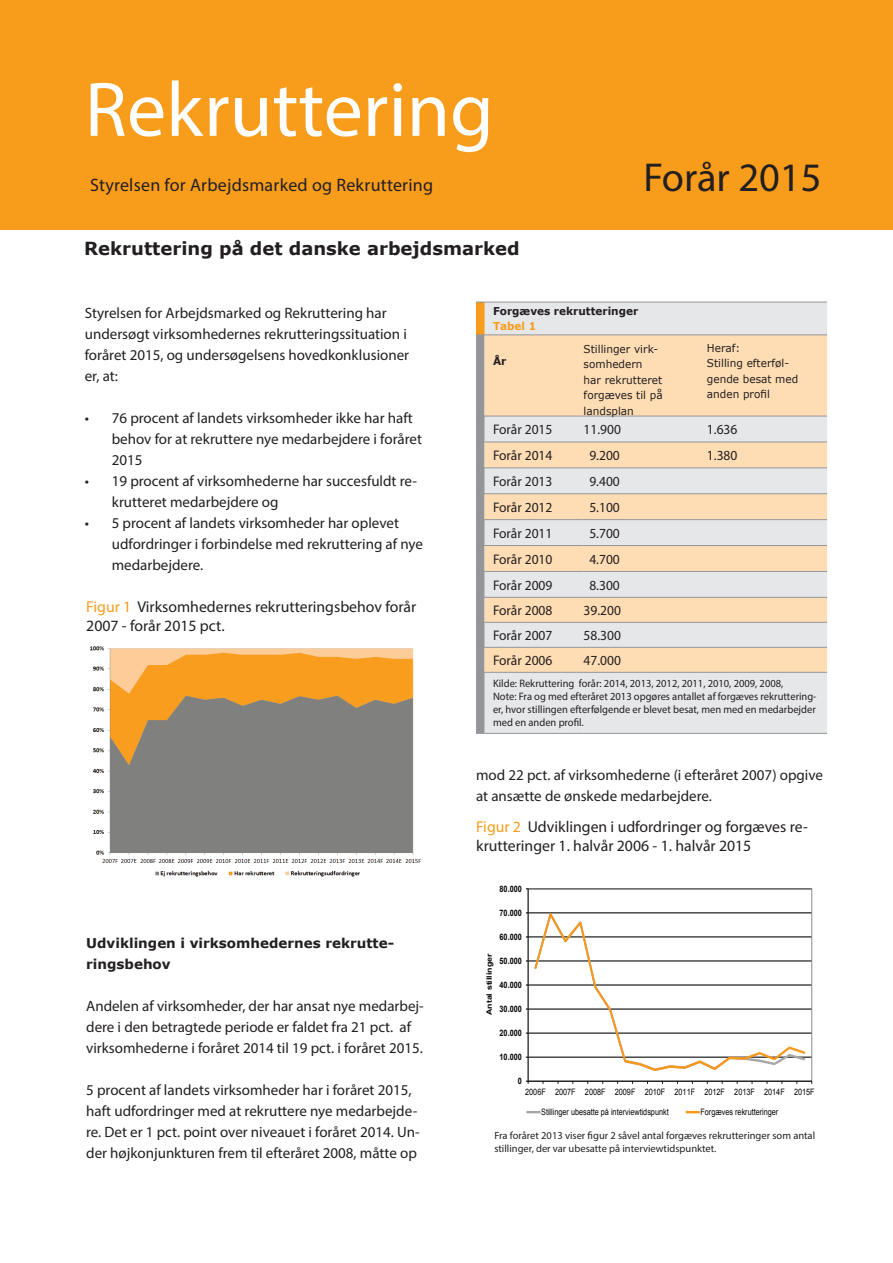
<style>
.page{position:relative;width:893px;height:1263px;background:#fff}
.page>*{position:absolute;margin:0;border:0;box-sizing:border-box;transform-origin:0 0}
.t1{font:78px "Myriad Pro";color:#fff}
.t2{font:40.5px "Myriad Pro";color:#231f20}
.t3{font:18px "Myriad Pro";letter-spacing:.01em;color:#231f20}
.t4{font:700 18px "Verdana";color:#231f20}
.t5{font:15.75px/18.9px "Myriad Pro";color:#231f20}
.t6{font:15px/21px "Myriad Pro";color:#231f20}
.t7{font:13.95px "Myriad Pro";color:#231f20}
.t8{font:700 13.5px/21px "Verdana";color:#231f20}
.t9{font:10.8px/13px "Myriad Pro";color:#231f20}
.t10{font:10.8px/15.5px "Verdana";color:#231f20}
.t11{font:700 10.8px "Verdana";color:#231f20}
.t12{font:700 10.8px "Verdana";color:#f89c1c}
.t13{font:10.5px/12.6px "Myriad Pro";color:#231f20}
.t14{font:8.85px "Arial";color:#040503;scale:.82 1}
.t15{font:700 8.85px "Arial";color:#040503;scale:.82 1}
.t16{font:700 7.35px "Arial";color:#040503;scale:1.21 1}
.s1{color:#f89c1c}
</style>
<div class="page">
<div style="left:0;top:0;width:893px;height:230px;background:#f89c1c"></div>
<div style="left:476px;top:302px;width:9px;height:33px;background:#f89c1c"></div>
<div style="left:485px;top:303px;width:342px;height:430px;background:#e6e7e9"></div>
<svg style="left:485px;top:336px;width:342px;height:336px;background:#f4e0c7"></svg>
<hr style="left:485px;top:302px;width:99px;height:1px;background:#939598">
<hr style="left:584px;top:302px;width:123px;height:1px;background:#939598">
<hr style="left:707px;top:302px;width:120px;height:1px;background:#939598">
<hr style="left:485px;top:416px;width:99px;height:1px;background:#939598">
<hr style="left:584px;top:416px;width:123px;height:1px;background:#939598">
<hr style="left:707px;top:416px;width:120px;height:1px;background:#939598">
<hr style="left:485px;top:442px;width:99px;height:1px;background:#939598">
<hr style="left:584px;top:442px;width:123px;height:1px;background:#939598">
<hr style="left:707px;top:442px;width:120px;height:1px;background:#939598">
<hr style="left:485px;top:468px;width:99px;height:1px;background:#939598">
<hr style="left:584px;top:468px;width:123px;height:1px;background:#939598">
<hr style="left:707px;top:468px;width:120px;height:1px;background:#939598">
<hr style="left:485px;top:493px;width:99px;height:1px;background:#939598">
<hr style="left:584px;top:493px;width:123px;height:1px;background:#939598">
<hr style="left:707px;top:493px;width:120px;height:1px;background:#939598">
<hr style="left:485px;top:519px;width:99px;height:1px;background:#939598">
<hr style="left:584px;top:519px;width:123px;height:1px;background:#939598">
<hr style="left:707px;top:519px;width:120px;height:1px;background:#939598">
<hr style="left:485px;top:545px;width:99px;height:1px;background:#939598">
<hr style="left:584px;top:545px;width:123px;height:1px;background:#939598">
<hr style="left:707px;top:545px;width:120px;height:1px;background:#939598">
<hr style="left:485px;top:571px;width:99px;height:1px;background:#939598">
<hr style="left:485px;top:597px;width:99px;height:1px;background:#939598">
<hr style="left:485px;top:622px;width:99px;height:1px;background:#939598">
<hr style="left:485px;top:647px;width:99px;height:1px;background:#939598">
<hr style="left:485px;top:672px;width:99px;height:1px;background:#939598">
<svg style="left:476px;top:335px;width:9px;height:399px;background:#999a9c"></svg>
<hr style="left:485px;top:733px;width:99px;height:1px;background:#939598">
<hr style="left:584px;top:733px;width:123px;height:1px;background:#939598">
<hr style="left:707px;top:733px;width:120px;height:1px;background:#939598">
<hr style="left:584px;top:571px;width:123px;height:1px;background:#939598">
<hr style="left:707px;top:571px;width:120px;height:1px;background:#939598">
<hr style="left:584px;top:597px;width:123px;height:1px;background:#939598">
<hr style="left:707px;top:597px;width:120px;height:1px;background:#939598">
<hr style="left:584px;top:622px;width:123px;height:1px;background:#939598">
<hr style="left:707px;top:622px;width:120px;height:1px;background:#939598">
<hr style="left:584px;top:647px;width:123px;height:1px;background:#939598">
<hr style="left:707px;top:647px;width:120px;height:1px;background:#939598">
<hr style="left:584px;top:672px;width:123px;height:1px;background:#939598">
<hr style="left:707px;top:672px;width:120px;height:1px;background:#939598">
<hr style="left:485px;top:335px;width:99px;height:1px;background:#939598">
<hr style="left:584px;top:335px;width:123px;height:1px;background:#939598">
<hr style="left:707px;top:335px;width:120px;height:1px;background:#939598">
<img style="left:90px;top:646px;width:331px;height:231px">
<hr style="left:528px;top:1057px;width:284px;height:1px;background:#040503">
<hr style="left:528px;top:1033px;width:284px;height:1px;background:#040503">
<hr style="left:528px;top:1009px;width:284px;height:1px;background:#040503">
<hr style="left:528px;top:985px;width:284px;height:1px;background:#040503">
<hr style="left:528px;top:961px;width:284px;height:1px;background:#040503">
<hr style="left:528px;top:937px;width:284px;height:1px;background:#040503">
<hr style="left:528px;top:912px;width:284px;height:1px;background:#040503">
<div style="left:528px;top:888px;width:284px;height:193px;border:1px solid #808180"></div>
<hr style="left:528px;top:889px;width:1px;height:192px;background:#040503">
<hr style="left:528px;top:1081px;width:284px;height:1px;background:#040503">
<svg style="left:526px;top:909px;width:281px;height:163px"></svg>
<svg style="left:527px;top:1111px;width:13px;height:2px"></svg>
<svg style="left:686px;top:1111px;width:13px;height:2px"></svg>
<h1 class="t1" style="left:85px;top:62px;width:410px">Rekruttering</h1>
<p class="t3" style="left:90px;top:174px;width:345px">Styrelsen for Arbejdsmarked og Rekruttering</p>
<p class="t4" style="left:84px;top:235px;width:437px">Rekruttering på det danske arbejdsmarked</p>
<h2 class="t2" style="left:643px;top:153px;width:180px">Forår 2015</h2>
<p class="t6" style="left:85px;top:302px;width:326px">Styrelsen for Arbejdsmarked og Rekruttering har undersøgt virksomhedernes rekrutteringssituation i foråret 2015, og undersøgelsens hovedkonklusioner er, at:</p>
<p class="t6" style="left:112px;top:407px;width:312px;text-indent:-27px">• 76 procent af landets virksomheder ikke har haft behov for at rekruttere nye medarbejdere i foråret<br>2015</p>
<p class="t6" style="left:112px;top:470px;width:307px;text-indent:-27px">• 19 procent af virksomhederne har succesfuldt re&shy;krutteret medarbejdere og</p>
<p class="t6" style="left:112px;top:512px;width:313px;text-indent:-27px">• 5 procent af landets virksomheder har oplevet udfordringer i forbindelse med rekruttering af nye medarbejdere.</p>
<p class="t5" style="left:86px;top:597px;width:331px"><span class="s1">Figur 1</span> Virksomhedernes rekrutteringsbehov forår<br>2007 - forår 2015 pct.</p>
<p class="t8" style="left:86px;top:932px;width:309px">Udviklingen i virksomhedernes rekrutte&shy;ringsbehov</p>
<p class="t6" style="left:86px;top:995px;width:339px">Andelen af virksomheder, der har ansat nye medarbej&shy;dere i den betragtede periode er faldet fra 21 pct. af virksomhederne i foråret 2014 til 19 pct. i foråret 2015.</p>
<p class="t6" style="left:86px;top:1079px;width:335px">5 procent af landets virksomheder har i foråret 2015, haft udfordringer med at rekruttere nye medarbejde&shy;re. Det er 1 pct. point over niveauet i foråret 2014. Un&shy;der højkonjunkturen frem til efteråret 2008, måtte op</p>
<p class="t11" style="left:493px;top:303px;width:147px">Forgæves rekrutteringer</p>
<p class="t12" style="left:493px;top:319px;width:45px">Tabel 1</p>
<p class="t11" style="left:493px;top:353px;width:15px">År</p>
<p class="t10" style="left:584px;top:341px;width:81px">Stillinger virk&shy;somhedern<br>har rekrutteret forgæves til på landsplan</p>
<p class="t10" style="left:707px;top:340px;width:93px">Heraf:<br>Stilling efterføl&shy;gende besat med anden profil</p>
<p class="t7" style="left:493px;top:421px;width:61px">Forår 2015</p>
<p class="t7" style="left:584px;top:421px;width:39px">11.900</p>
<p class="t7" style="left:707px;top:421px;width:32px">1.636</p>
<p class="t7" style="left:493px;top:447px;width:61px">Forår 2014</p>
<p class="t7" style="left:589px;top:447px;width:32px">9.200</p>
<p class="t7" style="left:707px;top:447px;width:32px">1.380</p>
<p class="t7" style="left:493px;top:473px;width:61px">Forår 2013</p>
<p class="t7" style="left:589px;top:473px;width:32px">9.400</p>
<p class="t7" style="left:493px;top:499px;width:61px">Forår 2012</p>
<p class="t7" style="left:589px;top:499px;width:32px">5.100</p>
<p class="t7" style="left:493px;top:524px;width:61px">Forår 2011</p>
<p class="t7" style="left:589px;top:524px;width:32px">5.700</p>
<p class="t7" style="left:493px;top:550px;width:61px">Forår 2010</p>
<p class="t7" style="left:589px;top:550px;width:32px">4.700</p>
<p class="t7" style="left:493px;top:576px;width:61px">Forår 2009</p>
<p class="t7" style="left:589px;top:576px;width:32px">8.300</p>
<p class="t7" style="left:493px;top:602px;width:61px">Forår 2008</p>
<p class="t7" style="left:584px;top:602px;width:39px">39.200</p>
<p class="t7" style="left:493px;top:627px;width:61px">Forår 2007</p>
<p class="t7" style="left:584px;top:627px;width:39px">58.300</p>
<p class="t7" style="left:493px;top:652px;width:61px">Forår 2006</p>
<p class="t7" style="left:584px;top:652px;width:39px">47.000</p>
<p class="t9" style="left:493px;top:677px;width:325px">Kilde: Rekruttering forår: 2014, 2013, 2012, 2011, 2010, 2009, 2008,<br>Note: Fra og med efteråret 2013 opgøres antallet af forgæves rekruttering&shy;er, hvor stillingen efterfølgende er blevet besat, men med en medarbejder med en anden profil.</p>
<p class="t6" style="left:476px;top:764px;width:348px">mod 22 pct. af virksomhederne (i efteråret 2007) opgive at ansætte de ønskede medarbejdere.</p>
<p class="t5" style="left:476px;top:817px;width:333px"><span class="s1">Figur 2</span> Udviklingen i udfordringer og forgæves re&shy;krutteringer 1. halvår 2006 - 1. halvår 2015</p>
<p class="t15" style="left:500px;top:882px;width:29px">80.000</p>
<p class="t15" style="left:500px;top:907px;width:29px">70.000</p>
<p class="t15" style="left:500px;top:931px;width:29px">60.000</p>
<p class="t16" style="left:484px;top:1015px;width:52px;rotate:-90deg">Antal stillinger</p>
<p class="t15" style="left:500px;top:955px;width:29px">50.000</p>
<p class="t15" style="left:500px;top:979px;width:29px">40.000</p>
<p class="t15" style="left:500px;top:1003px;width:29px">30.000</p>
<p class="t15" style="left:500px;top:1027px;width:29px">20.000</p>
<p class="t15" style="left:500px;top:1051px;width:29px">10.000</p>
<p class="t15" style="left:518px;top:1075px;width:6px">0</p>
<p class="t14" style="left:525px;top:1085px;width:354px">2006F 2007F 2008F 2009F 2010F 2011F 2012F 2013F 2014F 2015F</p>
<p class="t14" style="left:541px;top:1106px;width:157px">Stillinger ubesatte på interviewtidspunkt</p>
<p class="t14" style="left:700px;top:1106px;width:97px">Forgæves rekrutteringer</p>
<p class="t13" style="left:494px;top:1129px;width:322px">Fra foråret 2013 viser figur 2 såvel antal forgæves rekrutteringer som antal stillinger, der var ubesatte på interviewtidspunktet.</p>
</div>
